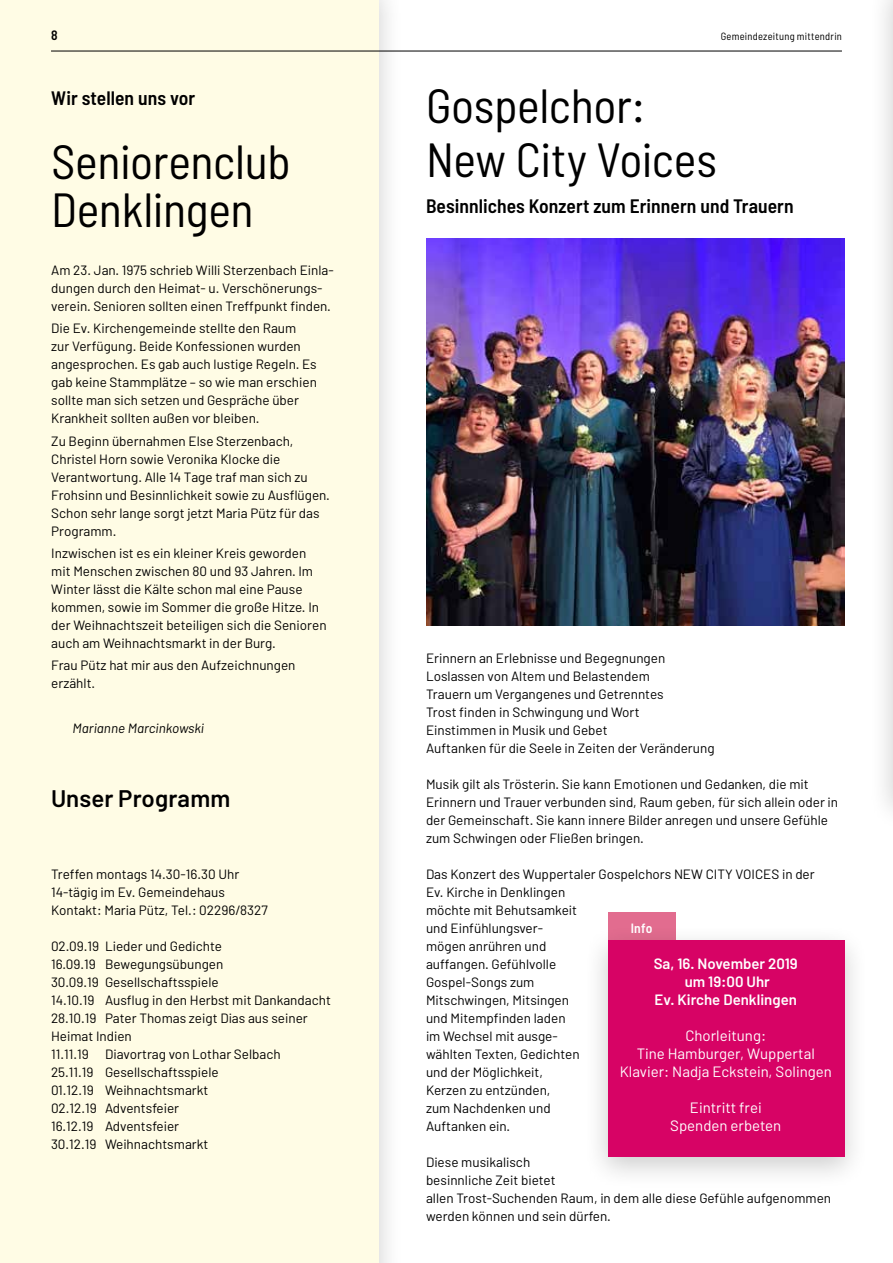
<style>
.page{position:relative;width:893px;height:1263px;background:#fff}
.page>*{position:absolute;margin:0;border:0;box-sizing:border-box;transform-origin:0 0}
.t1{font:semi-condensed 48px/48px "Barlow";letter-spacing:-.01em;color:#000}
.t2{font:600 24px "Barlow";letter-spacing:.005em;color:#000}
.t3{font:600 semi-condensed 19.5px "Barlow";letter-spacing:.005em;color:#000}
.t4{font:15px/18px "Barlow";color:#fff;text-align:center}
.t5{font:600 15px/18px "Barlow";color:#fff;text-align:center}
.t6{font:13.5px/18px "Barlow";color:#000}
.t7{font:italic 13.5px "Barlow";color:#000}
.t8{font:600 semi-condensed 13.5px "Barlow";color:#fff}
.t9{font:600 semi-condensed 13.5px "Barlow";color:#000}
.t10{font:semi-condensed 10.5px "Barlow";letter-spacing:.025em;color:#000}
</style>
<div class="page">
<div style="left:0;top:0;width:404px;height:1263px;background:#000;opacity:.2"></div>
<div style="left:0;top:0;width:379px;height:1263px;background:#fffce5"></div>
<div style="left:868px;top:0;width:25px;height:832px;background:#000;opacity:.2"></div>
<svg style="left:892px;top:0;width:1px;height:799px"></svg>
<img style="left:426px;top:238px;width:418px;height:387px">
<svg style="left:608px;top:912px;width:67px;height:12px"></svg>
<div style="left:583px;top:924px;width:286px;height:266px;background:#000;opacity:.2"></div>
<div style="left:608px;top:940px;width:236px;height:217px;background:#d70365"></div>
<hr style="left:51px;top:51px;width:791px;height:1px;background:#000">
<p class="t9" style="left:51px;top:27px;width:8px">8</p>
<p class="t10" style="left:721px;top:30px;width:123px">Gemeindezeitung mittendrin</p>
<h3 class="t3" style="left:51px;top:86px;width:145px">Wir stellen uns vor</h3>
<h1 class="t1" style="left:51px;top:136px;width:241px">Seniorenclub<br>Denklingen</h1>
<p class="t6" style="left:51px;top:261px;width:284px">Am 23. Jan. 1975 schrieb Willi Sterzenbach Einla&shy;dungen durch den Heimat- u. Verschönerungs&shy;verein. Senioren sollten einen Treffpunkt finden.</p>
<p class="t6" style="left:51px;top:319px;width:267px">Die Ev. Kirchengemeinde stellte den Raum zur Verfügung. Beide Konfessionen wurden angesprochen. Es gab auch lustige Regeln. Es gab keine Stammplätze – so wie man erschien sollte man sich setzen und Gespräche über Krankheit sollten außen vor bleiben.</p>
<p class="t6" style="left:51px;top:431px;width:280px">Zu Beginn übernahmen Else Sterzenbach, Christel Horn sowie Veronika Klocke die Verantwortung. Alle 14 Tage traf man sich zu Frohsinn und Besinnlichkeit sowie zu Ausflügen.<br>Schon sehr lange sorgt jetzt Maria Pütz für das Programm.</p>
<p class="t6" style="left:51px;top:544px;width:277px">Inzwischen ist es ein kleiner Kreis geworden mit Menschen zwischen 80 und 93 Jahren. Im Winter lässt die Kälte schon mal eine Pause kommen, sowie im Sommer die große Hitze. In der Weihnachtszeit beteiligen sich die Senioren auch am Weihnachtsmarkt in der Burg.</p>
<p class="t6" style="left:51px;top:656px;width:246px">Frau Pütz hat mir aus den Aufzeichnungen erzählt.</p>
<p class="t7" style="left:73px;top:719px;width:133px">Marianne Marcinkowski</p>
<h2 class="t2" style="left:51px;top:784px;width:181px">Unser Programm</h2>
<p class="t6" style="left:51px;top:865px;width:218px">Treffen montags 14.30-16.30 Uhr<br>14-tägig im Ev. Gemeindehaus<br>Kontakt: Maria Pütz, Tel.: 02296/8327</p>
<p class="t6" style="left:51px;top:937px;width:281px">02.09.19 Lieder und Gedichte<br>16.09.19 Bewegungsübungen<br>30.09.19 Gesellschaftsspiele<br>14.10.19 Ausflug in den Herbst mit Dankandacht<br>28.10.19 Pater Thomas zeigt Dias aus seiner<br>Heimat Indien<br>11.11.19 Diavortrag von Lothar Selbach<br>25.11.19 Gesellschaftsspiele<br>01.12.19 Weihnachtsmarkt<br>02.12.19 Adventsfeier<br>16.12.19 Adventsfeier<br>30.12.19 Weihnachtsmarkt</p>
<h1 class="t1" style="left:426px;top:77px;width:292px;line-height:54px">Gospelchor:<br>New City Voices</h1>
<h3 class="t3" style="left:426px;top:194px;width:369px">Besinnliches Konzert zum Erinnern und Trauern</h3>
<p class="t6" style="left:426px;top:649px;width:290px">Erinnern an Erlebnisse und Begegnungen Loslassen von Altem und Belastendem<br>Trauern um Vergangenes und Getrenntes<br>Trost finden in Schwingung und Wort<br>Einstimmen in Musik und Gebet<br>Auftanken für die Seele in Zeiten der Veränderung</p>
<p class="t6" style="left:426px;top:775px;width:414px">Musik gilt als Trösterin. Sie kann Emotionen und Gedanken, die mit Erinnern und Trauer verbunden sind, Raum geben, für sich allein oder in der Gemeinschaft. Sie kann innere Bilder anregen und unsere Gefühle zum Schwingen oder Fließen bringen.</p>
<p class="t6" style="left:426px;top:865px;width:390px">Das Konzert des Wuppertaler Gospelchors NEW CITY VOICES in der<br>Ev. Kirche in Denklingen<br>möchte mit Behutsamkeit<br>und Einfühlungsver-<br>mögen anrühren und<br>auffangen. Gefühlvolle<br>Gospel-Songs zum<br>Mitschwingen, Mitsingen<br>und Mitempfinden laden<br>im Wechsel mit ausge-<br>wählten Texten, Gedichten<br>und der Möglichkeit,<br>Kerzen zu entzünden,<br>zum Nachdenken und<br>Auftanken ein.</p>
<p class="t6" style="left:426px;top:1153px;width:407px">Diese musikalisch<br>besinnliche Zeit bietet<br>allen Trost-Suchenden Raum, in dem alle diese Gefühle aufgenommen werden können und sein dürfen.</p>
<p class="t8" style="left:631px;top:920px;width:23px">Info</p>
<p class="t5" style="left:654px;top:954px;width:145px">Sa, 16. November 2019 um 19:00 Uhr<br>Ev. Kirche Denklingen</p>
<p class="t4" style="left:620px;top:1026px;width:214px">Chorleitung:<br>Tine Hamburger, Wuppertal<br>Klavier: Nadja Eckstein, Solingen</p>
<p class="t4" style="left:670px;top:1098px;width:113px">Eintritt frei<br>Spenden erbeten</p>
</div>
